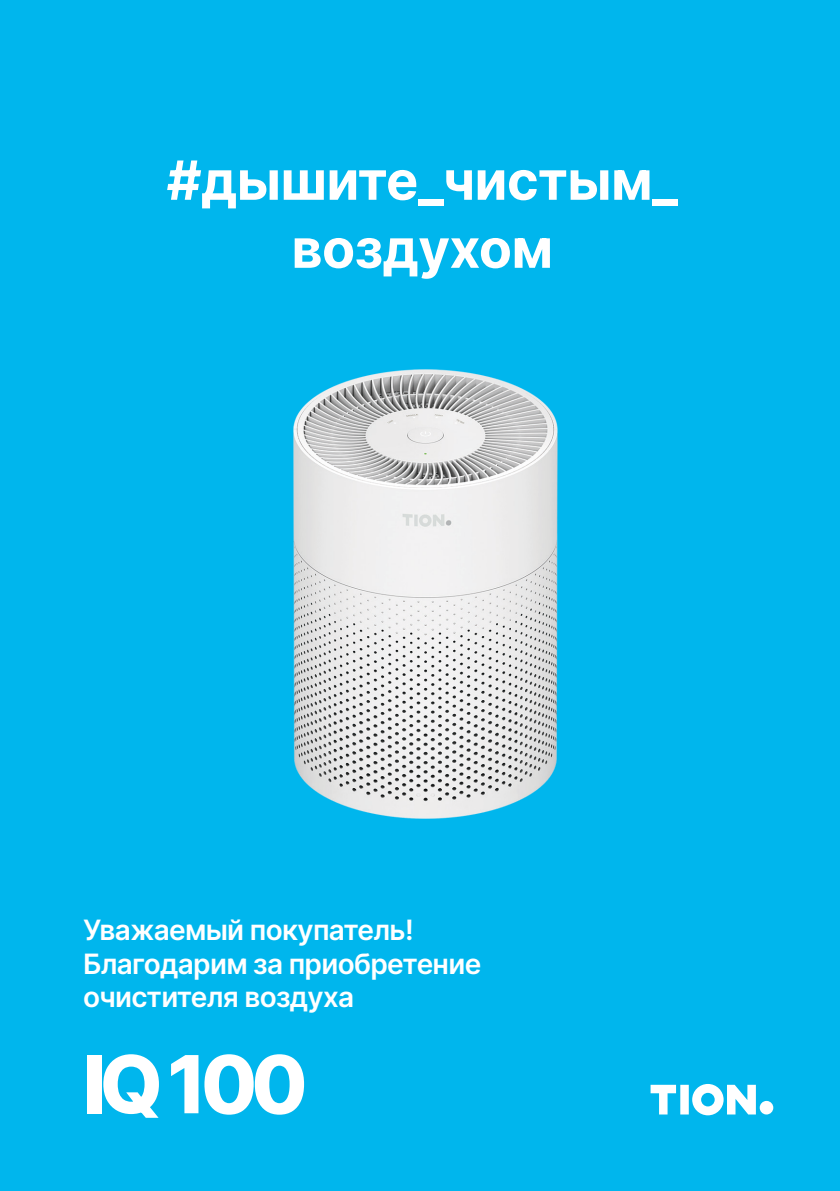
<style>
.page{position:relative;width:840px;height:1191px;background:#fff}
.page>*{position:absolute;margin:0;border:0;box-sizing:border-box;transform-origin:0 0}
.t1{font:800 80px "Inter";color:#fff}
.t2{font:700 54px/68px "Inter";letter-spacing:-.01em;color:#fff;text-align:center}
.t3{font:600 28px/33.6px "Inter";letter-spacing:-.025em;color:#fff}
</style>
<div class="page">
<div style="left:0;top:0;width:839px;height:1191px;background:#00b6ed"></div>
<svg style="left:650px;top:1084px;width:122px;height:31px"></svg>
<img style="left:293px;top:369px;width:265px;height:450px">
<p class="t2" style="left:166px;top:145px;width:512px">#дышите_чистым_ воздухом</p>
<p class="t3" style="left:83px;top:912px;width:399px">Уважаемый покупатель!<br>Благодарим за приобретение очистителя воздуха</p>
<p class="t1" style="left:83px;top:1026px;width:226px">IQ 100</p>
</div>
